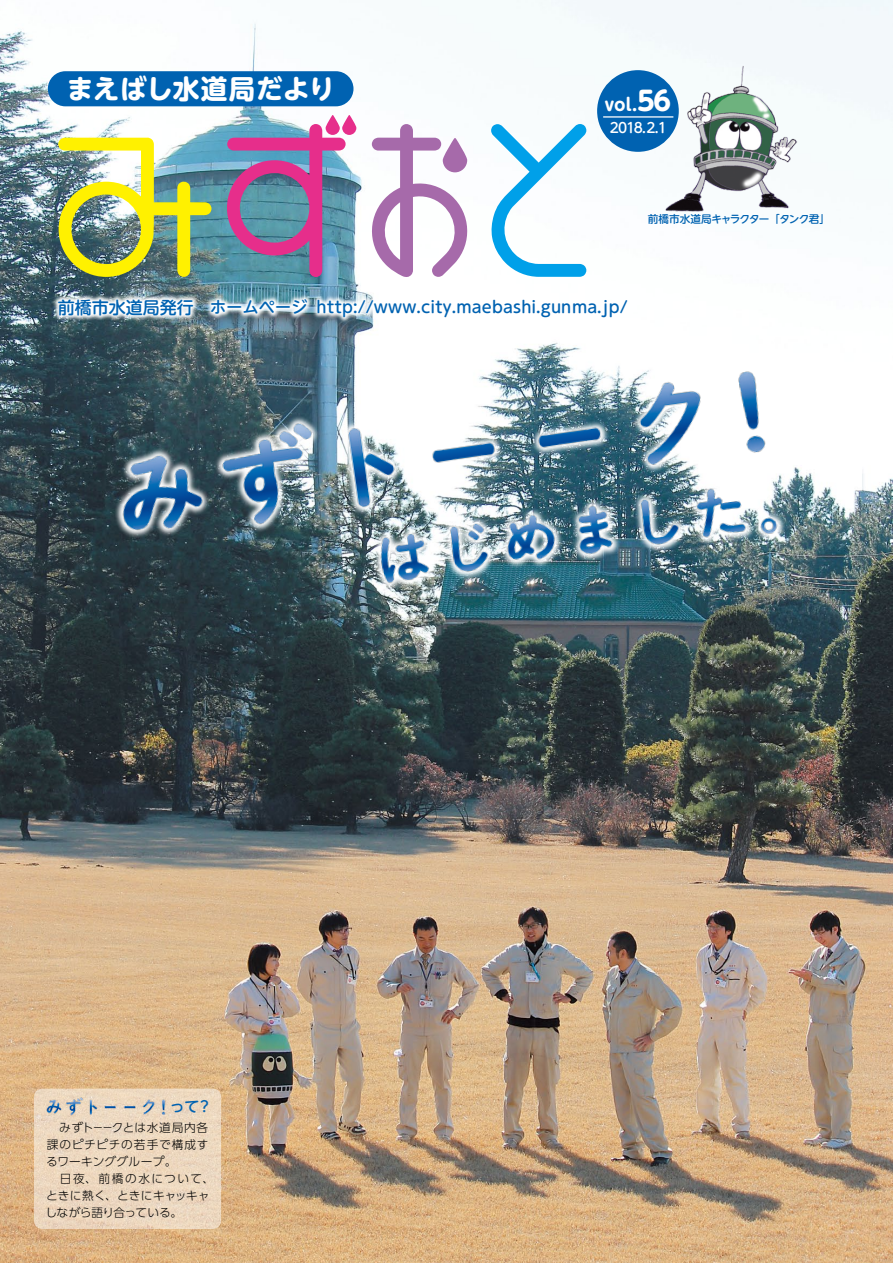
<style>
.page{position:relative;width:893px;height:1263px;background:#fff}
.page>*{position:absolute;margin:0;border:0;box-sizing:border-box;transform-origin:0 0}
.t1{font:700 26.55px "UD Shin M Go Pro";letter-spacing:.02em;color:#fff}
.t2{font:700 16.95px "UD Shin M Go Pro";color:#fff}
.t3{font:500 15.9px "UD Shin M Go Pro";letter-spacing:.01em;color:#0062b1}
.t4{font:500 14.85px "UD Shin M Go Pro";color:#0062b1}
.t5{font:500 13.8px "UD Shin M Go Pro";color:#fff}
.t6{font:300 11.7px/17px "UD Shin Go Pro";letter-spacing:.03em;color:#000}
.t7{font:500 10.65px "UD Shin M Go Pro";letter-spacing:-.065em;color:#0062b1}
.s1{font-size:26.55px}
.s2{font-size:16.95px}
</style>
<div class="page">
<img style="left:0;top:0;width:893px;height:1263px">
<img style="left:110px;top:353px;width:679px;height:281px">
<img style="left:661px;top:61px;width:138px;height:159px">
<div style="left:597px;top:70px;width:82px;height:82px;background:#0062b1;border-radius:50%"></div>
<hr style="left:603px;top:116px;width:70px;height:2px;background:#fff">
<div style="left:48px;top:71px;width:305px;height:35px;background:#0062b1;border-radius:18px"></div>
<svg style="left:52px;top:293px;width:581px;height:30px"></svg>
<svg style="left:491px;top:124px;width:95px;height:153px"></svg>
<svg style="left:367px;top:124px;width:106px;height:153px"></svg>
<svg style="left:227px;top:115px;width:129px;height:162px;background:#907ea8"></svg>
<img style="left:58px;top:138px;width:153px;height:139px">
<div style="left:34px;top:1089px;width:187px;height:140px;background:#edd8bf;border-radius:9px"></div>
<img style="left:47px;top:1096px;width:119px;height:19px">
<p class="t1" style="left:67px;top:67px;width:270px">まえばし水道局だより</p>
<p class="t2" style="left:605px;top:91px;width:68px">vol.<span class="s1">56</span></p>
<p class="t5" style="left:610px;top:116px;width:59px">2018.2.1</p>
<p class="t7" style="left:648px;top:210px;width:184px">前橋市水道局キャラクター「タンク君」</p>
<p class="t3" style="left:58px;top:294px;width:571px"><span class="s2">前橋市水道局発行</span> ホームページ http://www.city.maebashi.gunma.jp/</p>
<p class="t4" style="left:170px;top:1094px;width:44px">って？</p>
<p class="t6" style="left:45px;top:1119px;width:170px">　みずト－－クとは水道局内各課のピチピチの若手で構成するワーキンググループ。<br>　日夜、前橋の水について、ときに熱く、ときにキャッキャしながら語り合っている。</p>
</div>
